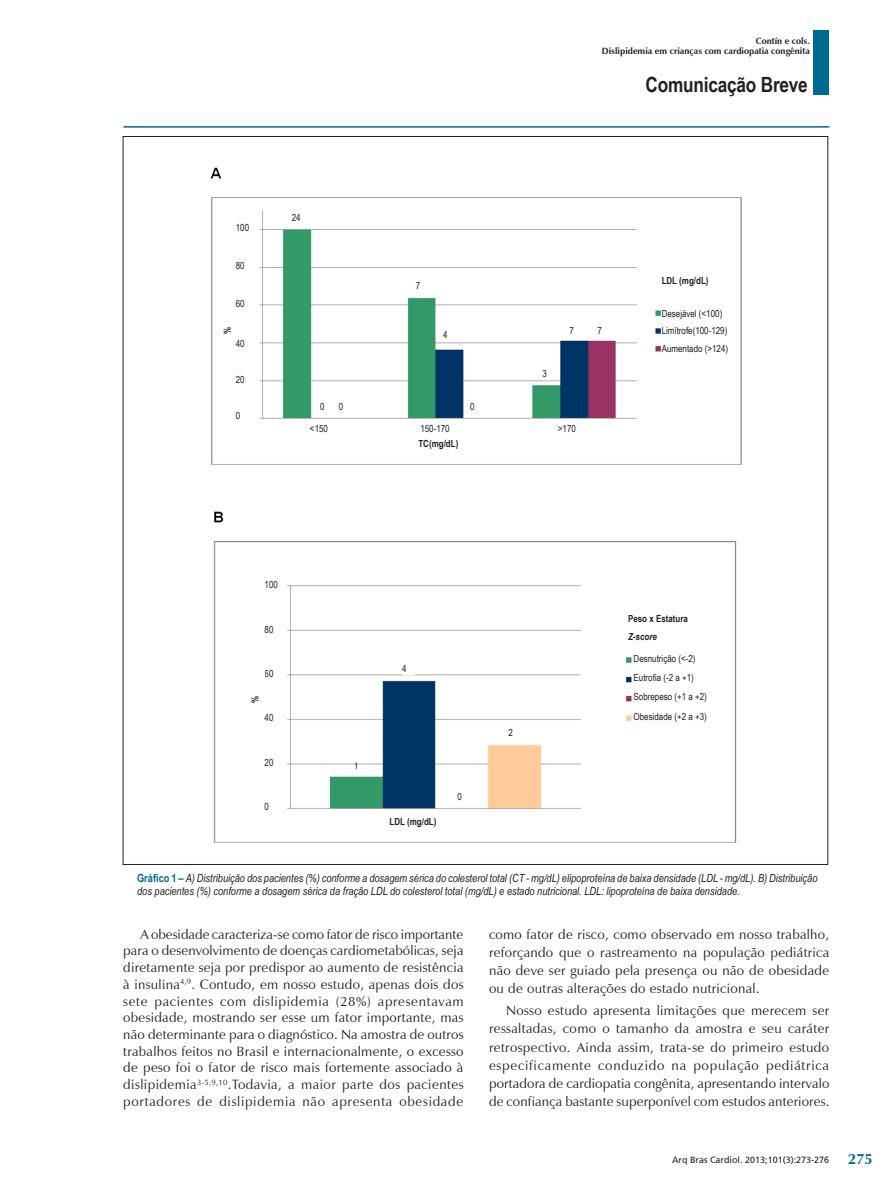
<style>
.page{position:relative;width:893px;height:1191px;background:#fff}
.page>*{position:absolute;margin:0;border:0;box-sizing:border-box;transform-origin:0 0}
.t1{font:700 21px "Arial Narrow";letter-spacing:-.01em;color:#231f20}
.t2{font:700 15px "Zapf Humanist 601 BT";color:#006991}
._01-TEXTO_BASICO{font:13.5px/16.8px "Zapf Humanist 601 BT";letter-spacing:.02em;color:#231f20;text-align:justify}
._06_-_LEGENDA_FIGURA{font:italic 11.25px/13.5px "Arial Narrow";color:#231f20}
._01-TEXTO_BASICO-2{font:9.75px "Arial Narrow";color:#231f20}
._01-TEXTO_BASICO-3{font:700 9.75px "Arial Narrow";color:#231f20}
._01-TEXTO_BASICO-4{font:italic 700 9.75px "Arial Narrow";color:#231f20}
.t3{font:700 9px "Zapf Humanist 601 BT";color:#231f20}
.t4{font:9px "Frutiger";color:#231f20}
.s1{font-weight:700;font-style:normal;color:#006991}
</style>
<div class="page">
<hr style="left:123px;top:126px;width:706px;height:2px;background:#006991">
<div style="left:813px;top:30px;width:16px;height:64px;background:#006991"></div>
<img style="left:210px;top:167px;width:532px;height:676px">
<div style="left:662px;top:309px;width:76px;height:98px;background:#fff"></div>
<div style="left:662px;top:276px;width:57px;height:14px;background:#fff"></div>
<div style="left:418px;top:440px;width:58px;height:13px;background:#fff"></div>
<div style="left:224px;top:276px;width:13px;height:58px;background:#fff"></div>
<div style="left:310px;top:425px;width:58px;height:13px;background:#fff"></div>
<div style="left:420px;top:425px;width:58px;height:13px;background:#fff"></div>
<div style="left:292px;top:214px;width:12px;height:9px;background:#fff"></div>
<div style="left:236px;top:224px;width:20px;height:9px;background:#fff"></div>
<div style="left:236px;top:261px;width:20px;height:10px;background:#fff"></div>
<div style="left:236px;top:300px;width:20px;height:9px;background:#fff"></div>
<div style="left:236px;top:339px;width:20px;height:10px;background:#fff"></div>
<div style="left:236px;top:376px;width:20px;height:9px;background:#fff"></div>
<div style="left:236px;top:412px;width:20px;height:9px;background:#fff"></div>
<div style="left:320px;top:403px;width:13px;height:9px;background:#fff"></div>
<div style="left:339px;top:403px;width:12px;height:9px;background:#fff"></div>
<div style="left:470px;top:403px;width:12px;height:9px;background:#fff"></div>
<div style="left:416px;top:282px;width:12px;height:9px;background:#fff"></div>
<div style="left:443px;top:331px;width:12px;height:9px;background:#fff"></div>
<div style="left:543px;top:370px;width:12px;height:9px;background:#fff"></div>
<div style="left:569px;top:326px;width:13px;height:10px;background:#fff"></div>
<div style="left:597px;top:326px;width:13px;height:10px;background:#fff"></div>
<div style="left:558px;top:425px;width:58px;height:13px;background:#fff"></div>
<div style="left:265px;top:581px;width:20px;height:9px;background:#fff"></div>
<div style="left:265px;top:625px;width:20px;height:10px;background:#fff"></div>
<div style="left:265px;top:670px;width:20px;height:9px;background:#fff"></div>
<div style="left:265px;top:714px;width:20px;height:9px;background:#fff"></div>
<div style="left:265px;top:758px;width:20px;height:10px;background:#fff"></div>
<div style="left:265px;top:803px;width:20px;height:9px;background:#fff"></div>
<div style="left:251px;top:645px;width:14px;height:58px;background:#fff"></div>
<div style="left:389px;top:818px;width:58px;height:13px;background:#fff"></div>
<div style="left:402px;top:665px;width:13px;height:9px;background:#fff"></div>
<div style="left:457px;top:792px;width:13px;height:9px;background:#fff"></div>
<div style="left:509px;top:728px;width:12px;height:10px;background:#fff"></div>
<div style="left:634px;top:654px;width:85px;height:81px;background:#fff"></div>
<div style="left:628px;top:614px;width:76px;height:27px;background:#fff"></div>
<p class="_01-TEXTO_BASICO-2" style="left:236px;top:221px;width:15px">100</p>
<p class="_01-TEXTO_BASICO-2" style="left:236px;top:258px;width:10px">80</p>
<p class="_01-TEXTO_BASICO-2" style="left:236px;top:296px;width:10px">60</p>
<p class="_01-TEXTO_BASICO-2" style="left:236px;top:336px;width:10px">40</p>
<p class="_01-TEXTO_BASICO-2" style="left:236px;top:372px;width:10px">20</p>
<p class="_01-TEXTO_BASICO-2" style="left:236px;top:409px;width:6px">0</p>
<p class="_01-TEXTO_BASICO-3" style="left:220px;top:334px;width:9px;rotate:-90deg">%</p>
<p class="_01-TEXTO_BASICO-2" style="left:292px;top:210px;width:10px">24</p>
<p class="_01-TEXTO_BASICO-2" style="left:416px;top:278px;width:6px">7</p>
<p class="_01-TEXTO_BASICO-2" style="left:443px;top:328px;width:6px">4</p>
<p class="_01-TEXTO_BASICO-2" style="left:320px;top:399px;width:6px">0</p>
<p class="_01-TEXTO_BASICO-2" style="left:339px;top:399px;width:6px">0</p>
<p class="_01-TEXTO_BASICO-2" style="left:470px;top:399px;width:6px">0</p>
<p class="_01-TEXTO_BASICO-2" style="left:310px;top:421px;width:20px">&lt;150</p>
<p class="_01-TEXTO_BASICO-2" style="left:420px;top:421px;width:31px">150-170</p>
<p class="_01-TEXTO_BASICO-3" style="left:418px;top:436px;width:41px">TC(mg/dL)</p>
<p class="t3" style="left:756px;top:35px;width:56px">Contín e cols.</p>
<p class="t3" style="left:602px;top:46px;width:210px">Dislipidemia em crianças com cardiopatia congênita</p>
<h1 class="t1" style="left:646px;top:69px;width:164px">Comunicação Breve</h1>
<p class="_01-TEXTO_BASICO-2" style="left:543px;top:366px;width:6px">3</p>
<p class="_01-TEXTO_BASICO-2" style="left:569px;top:323px;width:6px">7</p>
<p class="_01-TEXTO_BASICO-2" style="left:597px;top:323px;width:6px">7</p>
<p class="_01-TEXTO_BASICO-2" style="left:558px;top:421px;width:20px">&gt;170</p>
<p class="_01-TEXTO_BASICO-3" style="left:662px;top:273px;width:48px">LDL (mg/dL)</p>
<p class="_01-TEXTO_BASICO-2" style="left:662px;top:306px;width:62px">Desejável (&lt;100)</p>
<p class="_01-TEXTO_BASICO-2" style="left:662px;top:324px;width:67px">Limítrofe(100-129)</p>
<p class="_01-TEXTO_BASICO-2" style="left:662px;top:341px;width:68px">Aumentado (&gt;124)</p>
<p class="_01-TEXTO_BASICO-2" style="left:265px;top:577px;width:15px">100</p>
<p class="_01-TEXTO_BASICO-2" style="left:265px;top:622px;width:10px">80</p>
<p class="_01-TEXTO_BASICO-2" style="left:265px;top:666px;width:10px">60</p>
<p class="_01-TEXTO_BASICO-2" style="left:265px;top:711px;width:10px">40</p>
<p class="_01-TEXTO_BASICO-2" style="left:265px;top:755px;width:10px">20</p>
<p class="_01-TEXTO_BASICO-2" style="left:265px;top:799px;width:6px">0</p>
<p class="_01-TEXTO_BASICO-3" style="left:248px;top:703px;width:9px;rotate:-90deg">%</p>
<p class="_01-TEXTO_BASICO-2" style="left:402px;top:661px;width:6px">4</p>
<p class="_01-TEXTO_BASICO-3" style="left:389px;top:814px;width:48px">LDL (mg/dL)</p>
<p class="_01-TEXTO_BASICO-2" style="left:457px;top:789px;width:6px">0</p>
<p class="_01-TEXTO_BASICO-2" style="left:509px;top:725px;width:6px">2</p>
<p class="_01-TEXTO_BASICO-3" style="left:628px;top:611px;width:61px">Peso x Estatura</p>
<p class="_01-TEXTO_BASICO-4" style="left:628px;top:628px;width:30px">Z-score</p>
<p class="_01-TEXTO_BASICO-2" style="left:634px;top:651px;width:63px">Desnutrição (&lt;-2)</p>
<p class="_01-TEXTO_BASICO-2" style="left:634px;top:670px;width:62px">Eutrofia (-2 a +1)</p>
<p class="_01-TEXTO_BASICO-2" style="left:634px;top:689px;width:75px">Sobrepeso (+1 a +2)</p>
<p class="_01-TEXTO_BASICO-2" style="left:634px;top:709px;width:75px">Obesidade (+2 a +3)</p>
<p class="_06_-_LEGENDA_FIGURA" style="left:137px;top:871px;width:682px"><span class="s1">Gráfico 1 –</span> A) Distribuição dos pacientes (%) conforme a dosagem sérica do colesterol total (CT - mg/dL) elipoproteína de baixa densidade (LDL - mg/dL). B) Distribuição dos pacientes (%) conforme a dosagem sérica da fração LDL do colesterol total (mg/dL) e estado nutricional. LDL: lipoproteína de baixa densidade.</p>
<p class="_01-TEXTO_BASICO" style="left:123px;top:925px;width:342px;text-indent:17px">A obesidade caracteriza-se como fator de risco importante para o desenvolvimento de doenças cardiometabólicas, seja diretamente seja por predispor ao aumento de resistência à insulina<sup>4,9</sup>. Contudo, em nosso estudo, apenas dois dos sete pacientes com dislipidemia (28%) apresentavam obesidade, mostrando ser esse um fator importante, mas não determinante para o diagnóstico. Na amostra de outros trabalhos feitos no Brasil e internacionalmente, o excesso de peso foi o fator de risco mais fortemente associado à dislipidemia<sup>3-5,9,10</sup>.Todavia, a maior parte dos pacientes portadores de dislipidemia não apresenta obesidade</p>
<p class="_01-TEXTO_BASICO" style="left:489px;top:925px;width:342px;line-height:18.1px">como fator de risco, como observado em nosso trabalho, reforçando que o rastreamento na população pediátrica não deve ser guiado pela presença ou não de obesidade ou de outras alterações do estado nutricional.</p>
<p class="_01-TEXTO_BASICO" style="left:489px;top:1001px;width:342px;line-height:18.1px;text-indent:17px">Nosso estudo apresenta limitações que merecem ser ressaltadas, como o tamanho da amostra e seu caráter retrospectivo. Ainda assim, trata-se do primeiro estudo especificamente conduzido na população pediátrica portadora de cardiopatia congênita, apresentando intervalo de confiança bastante superponível com estudos anteriores.</p>
<p class="t4" style="left:672px;top:1154px;width:159px">Arq Bras Cardiol. 2013;101(3):273-276</p>
<p class="t2" style="left:848px;top:1149px;width:26px">275</p>
</div>
